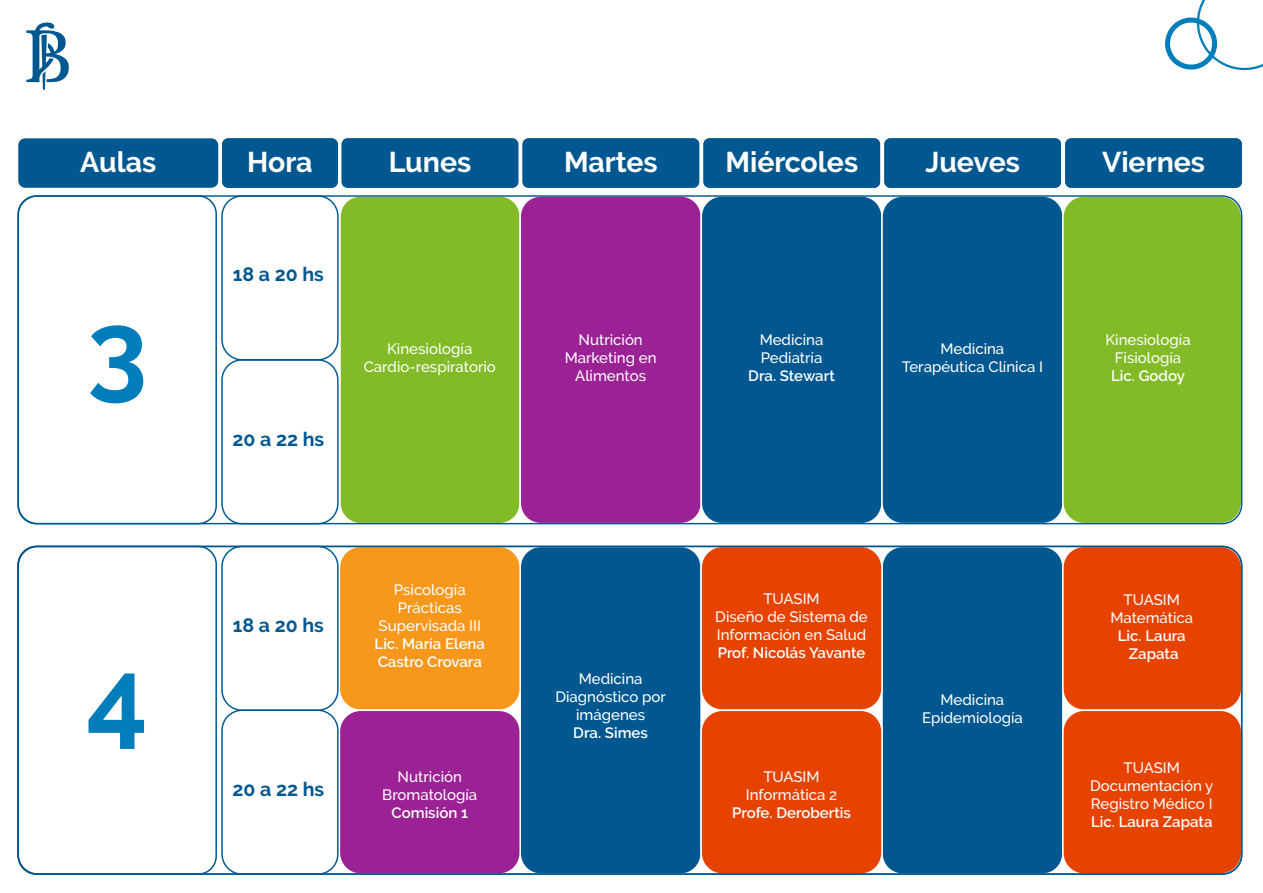
<style>
.page{position:relative;width:1263px;height:893px;background:#fff}
.page>*{position:absolute;margin:0;border:0;box-sizing:border-box;transform-origin:0 0}
.t1{font:700 108px "Raleway";color:#007dbb}
.t2{font:700 28.5px "Raleway";color:#fff}
.t3{font:700 19.5px "Raleway";color:#015890}
.t4{font:500 15px/18px "Raleway";color:#fff;text-align:center}
.t5{font:600 15px/18px "Raleway";color:#fff}
</style>
<div class="page">
<div style="left:340px;top:196px;width:180px;height:328px;background:#82bb27;border-radius:20px"></div>
<div style="left:339px;top:195px;width:182px;height:329px;border:2px solid #fff;border-radius:20px"></div>
<div style="left:520px;top:196px;width:181px;height:328px;background:#9b2295;border-radius:21px"></div>
<div style="left:519px;top:195px;width:183px;height:329px;border:2px solid #fff;border-radius:21px"></div>
<div style="left:520px;top:546px;width:181px;height:328px;background:#015890;border-radius:20px"></div>
<div style="left:882px;top:546px;width:181px;height:328px;background:#015890;border-radius:20px"></div>
<div style="left:701px;top:196px;width:181px;height:328px;background:#015890;border-radius:20px"></div>
<div style="left:700px;top:195px;width:183px;height:329px;border:2px solid #fff;border-radius:20px"></div>
<div style="left:882px;top:196px;width:181px;height:328px;background:#015890;border-radius:21px"></div>
<div style="left:881px;top:195px;width:183px;height:329px;border:2px solid #fff;border-radius:21px"></div>
<div style="left:1063px;top:196px;width:179px;height:328px;background:#82bb27;border-radius:21px"></div>
<div style="left:1062px;top:195px;width:180px;height:329px;border:2px solid #fff;border-radius:21px"></div>
<div style="left:18px;top:195px;width:199px;height:329px;border:2px solid #015890;border-radius:18px"></div>
<div style="left:18px;top:546px;width:199px;height:329px;border:2px solid #015890;border-radius:18px"></div>
<div style="left:18px;top:138px;width:200px;height:50px;background:#015890;border-radius:7px"></div>
<div style="left:222px;top:138px;width:116px;height:50px;background:#015890;border-radius:6px"></div>
<div style="left:342px;top:138px;width:176px;height:50px;background:#015890;border-radius:6px"></div>
<div style="left:522px;top:138px;width:177px;height:50px;background:#015890;border-radius:6px"></div>
<div style="left:703px;top:138px;width:177px;height:50px;background:#015890;border-radius:6px"></div>
<div style="left:884px;top:138px;width:177px;height:50px;background:#015890;border-radius:6px"></div>
<div style="left:1065px;top:138px;width:177px;height:50px;background:#015890;border-radius:6px"></div>
<div style="left:339px;top:546px;width:181px;height:164px;background:#f7981d;border-radius:21px"></div>
<div style="left:339px;top:546px;width:182px;height:165px;border:2px solid #fff;border-radius:21px"></div>
<div style="left:339px;top:710px;width:181px;height:164px;background:#9b2295;border-radius:21px"></div>
<div style="left:339px;top:709px;width:182px;height:166px;border:2px solid #fff;border-radius:21px"></div>
<div style="left:701px;top:546px;width:181px;height:164px;background:#e74300;border-radius:21px"></div>
<div style="left:700px;top:546px;width:183px;height:165px;border:2px solid #fff;border-radius:21px"></div>
<div style="left:701px;top:710px;width:181px;height:164px;background:#e74300;border-radius:21px"></div>
<div style="left:700px;top:709px;width:183px;height:166px;border:2px solid #fff;border-radius:21px"></div>
<div style="left:1063px;top:546px;width:179px;height:164px;background:#e74300;border-radius:21px"></div>
<div style="left:1062px;top:546px;width:180px;height:165px;border:2px solid #fff;border-radius:21px"></div>
<div style="left:1063px;top:710px;width:179px;height:164px;background:#e74300;border-radius:21px"></div>
<div style="left:1062px;top:709px;width:180px;height:166px;border:2px solid #fff;border-radius:21px"></div>
<div style="left:221px;top:195px;width:118px;height:166px;border:1px solid #015890;border-radius:20px"></div>
<div style="left:221px;top:359px;width:118px;height:165px;border:1px solid #015890;border-radius:20px"></div>
<div style="left:221px;top:546px;width:118px;height:165px;border:1px solid #015890;border-radius:20px"></div>
<div style="left:221px;top:710px;width:118px;height:165px;border:1px solid #015890;border-radius:20px"></div>
<svg style="left:26px;top:22px;width:43px;height:68px"></svg>
<svg style="left:1165px;top:0;width:98px;height:71px"></svg>
<h2 class="t2" style="left:80px;top:146px;width:77px">Aulas</h2>
<h2 class="t2" style="left:247px;top:146px;width:67px">Hora</h2>
<h2 class="t2" style="left:389px;top:146px;width:84px">Lunes</h2>
<h2 class="t2" style="left:564px;top:146px;width:95px">Martes</h2>
<h2 class="t2" style="left:725px;top:146px;width:134px">Miércoles</h2>
<h2 class="t2" style="left:925px;top:146px;width:96px">Jueves</h2>
<h2 class="t2" style="left:1102px;top:146px;width:105px">Viernes</h2>
<h1 class="t1" style="left:87px;top:288px;width:62px">3</h1>
<h1 class="t1" style="left:86px;top:635px;width:63px">4</h1>
<h3 class="t3" style="left:233px;top:263px;width:93px">18 a 20 hs</h3>
<h3 class="t3" style="left:232px;top:428px;width:93px">20 a 22 hs</h3>
<p class="t4" style="left:364px;top:340px;width:134px">Kinesiología<br>Cardio-respiratorio</p>
<p class="t4" style="left:565px;top:331px;width:93px">Nutrición<br>Marketing en<br>Alimentos</p>
<p class="t4" style="left:760px;top:330px;width:65px;text-align:left">Medicina<br>Pediatría</p>
<p class="t5" style="left:748px;top:367px;width:88px">Dra. Stewart</p>
<p class="t4" style="left:902px;top:340px;width:143px">Medicina<br>Terapéutica Clínica I</p>
<p class="t4" style="left:1105px;top:330px;width:87px">Kinesiología<br>Fisiología</p>
<p class="t5" style="left:1111px;top:367px;width:76px">Lic. Godoy</p>
<h3 class="t3" style="left:233px;top:614px;width:93px">18 a 20 hs</h3>
<h3 class="t3" style="left:232px;top:778px;width:93px">20 a 22 hs</h3>
<p class="t4" style="left:379px;top:581px;width:104px">Psicología<br>Prácticas<br>Supervisada III</p>
<p class="t5" style="left:375px;top:635px;width:112px">Lic. María Elena<br>Castro Crovara</p>
<p class="t4" style="left:382px;top:768px;width:96px">Nutrición<br>Bromatología</p>
<p class="t5" style="left:391px;top:804px;width:78px">Comisión 1</p>
<p class="t4" style="left:555px;top:669px;width:112px">Medicina<br>Diagnóstico por imágenes</p>
<p class="t5" style="left:573px;top:723px;width:76px">Dra. Simes</p>
<p class="t4" style="left:715px;top:590px;width:154px">TUASIM<br>Diseño de Sistema de<br>Información en Salud</p>
<p class="t5" style="left:718px;top:644px;width:149px">Prof. Nicolás Yavante</p>
<p class="t4" style="left:746px;top:768px;width:93px">TUASIM<br>Informática 2</p>
<p class="t5" style="left:732px;top:804px;width:120px">Profe. Derobertis</p>
<p class="t4" style="left:922px;top:691px;width:102px">Medicina<br>Epidemiología</p>
<p class="t4" style="left:1110px;top:591px;width:84px">TUASIM<br>Matemática</p>
<p class="t5" style="left:1118px;top:627px;width:69px;text-align:center">Lic. Laura<br>Zapata</p>
<p class="t4" style="left:1090px;top:759px;width:125px">TUASIM<br>Documentación y<br>Registro Médico I</p>
<p class="t5" style="left:1091px;top:813px;width:123px">Lic. Laura Zapata</p>
</div>
